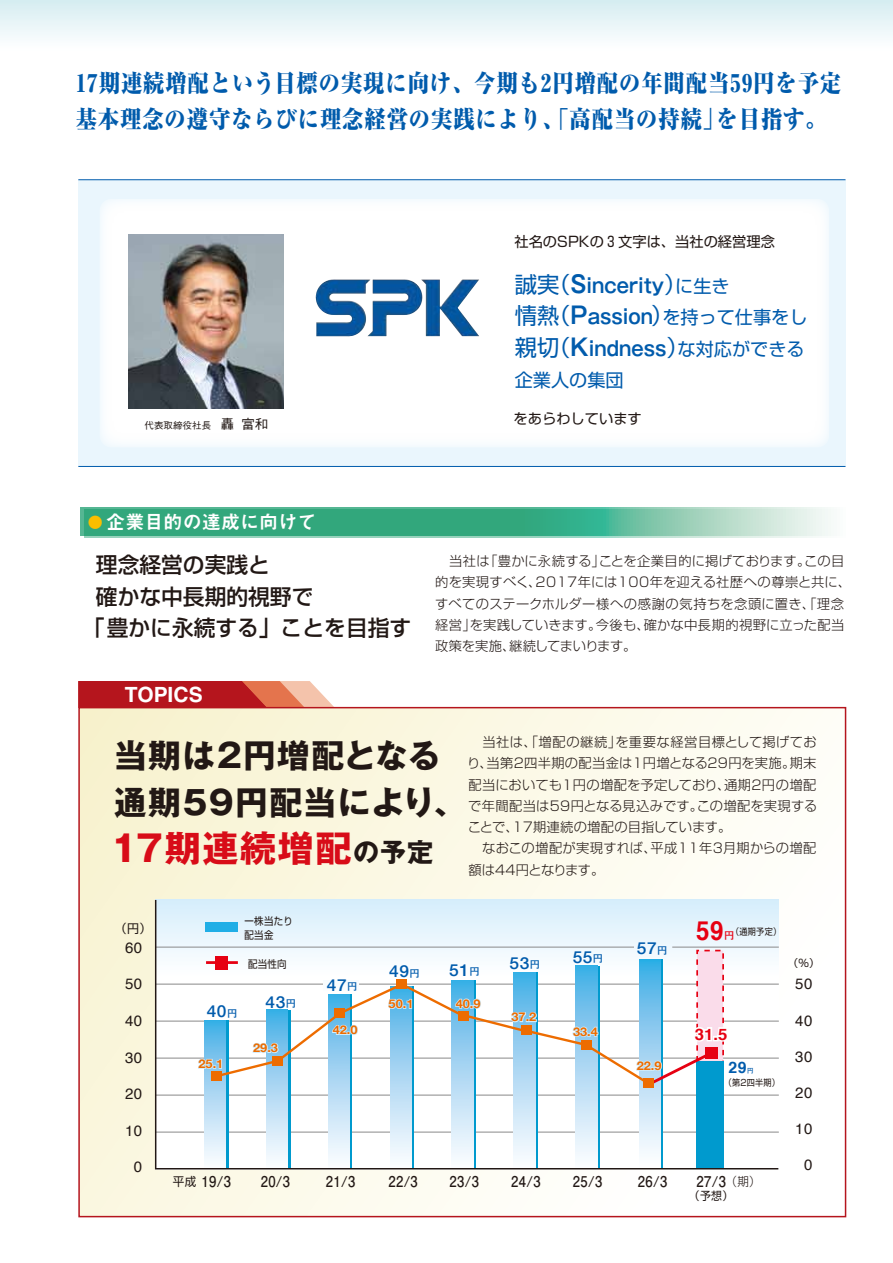
<style>
.page{position:relative;width:893px;height:1263px;background:#fff}
.page>*{position:absolute;margin:0;border:0;box-sizing:border-box;transform-origin:0 0}
.t1{font:700 36.15px "Gothic MB101 Pro";letter-spacing:.04em;color:#d80c18}
.t2{font:700 32.85px/47.2px "Gothic MB101 Pro";letter-spacing:.04em;color:#221815}
.t3{font:700 26.4px "Helvetica";color:#e60012;scale:.91 1}
.t4{font:800 expanded 24px/36px "Ryumin Pro";letter-spacing:.04em;color:#005bac;scale:.89 1}
.t5{font:500 21.75px "Shin Go Pro";color:#221815}
.t6{font:21px "Midashi Go MB31";color:#fff}
.t7{font:700 19.95px "Gothic MB101 Pro De";color:#005bac;scale:.9 1}
.t8{font:19.2px "Midashi Go Pro MB31";color:#fff}
.t9{font:18.15px "Shin Go";color:#005bac}
.t10{font:500 16.5px "Helvetica Neue";letter-spacing:.03em;color:#005bac;scale:1.05 1}
.t11{font:700 15.75px "Helvetica";color:#e60012;scale:1.06 1}
.t12{font:700 15.75px "Helvetica";color:#005bac}
.t13{font:15px "Helvetica";letter-spacing:.03em;color:#221815}
.t14{font:700 14.85px "Futo Go B101 Pro";letter-spacing:.03em;color:#221815;scale:.88 1}
.t15{font:14.25px "Shin Go";color:#221815}
.t16{font:300 13.35px/21.3px "Shin Go Pro";letter-spacing:.02em;color:#221815}
.t17{font:700 12px "Helvetica Neue";color:#ed6c00;scale:1.06 1}
.t18{font:12px "Shin Go";color:#221815}
.t19{font:11.25px "Shin Go";color:#221815}
.t20{font:10.5px/13.5px "Shin Go";letter-spacing:.03em;color:#221815;scale:.9 1}
.t21{font:10.5px "Shin Go";letter-spacing:.03em;color:#221815}
.t22{font:700 9.75px "Futo Go B101 Pro";color:#e60012;scale:1.05 1}
.t23{font:500 9.45px "Gothic BBB";color:#221815}
.t24{font:9px "Shin Go";letter-spacing:.03em;color:#221815;scale:.9 1}
.t25{font:700 6.45px "Futo Go B101 Pro";color:#005bac}
.s1{font-size:13.35px}
.s2{font-family:"Shin Go";font-weight:400;font-size:22.35px}
.s3{font-size:23.4px}
.s4{font-family:"Shin Go";font-weight:400;font-size:18.15px}
.s5{font-size:22.35px}
.s6{font-family:"Gothic MB101 Pro De";font-weight:700;font-size:23.4px}
.s7{font-family:"Gothic MB101 Pro De";font-weight:700;font-size:19.95px}
.s8{font-size:15px;color:#fabe00}
.s9{font-size:25.95px;color:#221815}
.s10{font-family:"Futo Go B101 Pro";font-weight:700;font-size:9.75px}
.s11{font-family:"Shin Go";font-weight:400;font-size:12px}
.s12{font-family:"Shin Go";font-weight:300;font-size:12px}
</style>
<div class="page">
<div style="left:0;top:0;width:893px;height:52px;background:linear-gradient(to bottom,#d6ecf1,#fff)"></div>
<div style="left:79px;top:708px;width:766px;height:508px;background:linear-gradient(to right,#f8f3d3,#fffffd)"></div>
<svg style="left:78px;top:681px;width:257px;height:27px;background:#c6413e"></svg>
<div style="left:78px;top:180px;width:767px;height:285px;background:#eaf6fd"></div>
<hr style="left:78px;top:466px;width:767px;height:1px;background:#005bac">
<hr style="left:78px;top:179px;width:767px;height:1px;background:#005bac">
<div style="left:100px;top:199px;width:729px;height:248px;background:#fff;border-radius:12px"></div>
<img style="left:367px;top:279px;width:56px;height:57px">
<img style="left:129px;top:235px;width:155px;height:173px">
<svg style="left:84px;top:536px;width:729px;height:2px"></svg>
<svg style="left:80px;top:507px;width:751px;height:29px;background:#58b795"></svg>
<svg style="left:154px;top:898px;width:626px;height:272px"></svg>
<svg style="left:197px;top:981px;width:534px;height:107px"></svg>
<div style="left:324px;top:981px;width:34px;height:9px;background:#f9fdff"></div>
<h3 class="t4" style="left:76px;top:63px;width:862px">17期連続増配という目標の実現に向け、今期も2円増配の年間配当59円を予定基本理念の遵守ならびに理念経営の実践により、「高配当の持続」を目指す。</h3>
<p class="t23" style="left:145px;top:420px;width:125px">代表取締役社長　<span class="s1">轟 富和</span></p>
<p class="t15" style="left:514px;top:232px;width:262px">社名のSPKの３文字は、当社の経営理念</p>
<h3 class="t7" style="left:515px;top:269px;width:240px"><span class="s2">誠実（</span><span class="s3">S</span>incerity<span class="s2">）</span><span class="s4">に生き</span></h3>
<h3 class="t9" style="left:515px;top:305px;width:294px"><span class="s5">情熱（</span><span class="s6">P</span><span class="s7">assion</span><span class="s5">）</span>を持って仕事をし</h3>
<h3 class="t7" style="left:515px;top:332px;width:324px"><span class="s2">親切（</span><span class="s3">K</span>indness<span class="s2">）</span><span class="s4">な対応ができる</span></h3>
<h3 class="t9" style="left:515px;top:368px;width:110px">企業人の集団</h3>
<p class="t15" style="left:514px;top:409px;width:130px">をあらわしています</p>
<h3 class="t8" style="left:88px;top:507px;width:230px"><span class="s8">●</span> 企業目的の達成に向けて</h3>
<h3 class="t5" style="left:96px;top:547px;width:175px">理念経営の実践と</h3>
<h3 class="t5" style="left:96px;top:579px;width:219px">確かな中長期的視野で</h3>
<h3 class="t5" style="left:83px;top:610px;width:330px">「豊かに永続する」ことを目指す</h3>
<h3 class="t6" style="left:125px;top:682px;width:79px">TOPICS</h3>
<p class="t16" style="left:435px;top:549px;width:418px">　当社は「豊かに永続する」ことを企業目的に掲げております。この目的を実現すべく、2017年には100年を迎える社歴への尊崇と共に、すべてのステークホルダー様への感謝の気持ちを念頭に置き、「理念経営」を実践していきます。今後も、確かな中長期的視野に立った配当政策を実施、継続してまいります。</p>
<h2 class="t2" style="left:114px;top:728px;width:354px">当期は2円増配となる通期59円配当により、</h2>
<h1 class="t1" style="left:110px;top:818px;width:324px">17期連続増配<span class="s9">の予定</span></h1>
<p class="t16" style="left:467px;top:730px;width:351px">　当社は、「増配の継続」を重要な経営目標として掲げており、当第2四半期の配当金は1円増となる29円を実施。期末配当においても1円の増配を予定しており、通期2円の増配で年間配当は59円となる見込みです。この増配を実現することで、17期連続の増配の目指しています。<br>　なおこの増配が実現すれば、平成11年3月期からの増配額は44円となります。</p>
<p class="t18" style="left:115px;top:921px;width:38px">（円）</p>
<p class="t13" style="left:125px;top:936px;width:19px">60</p>
<p class="t13" style="left:125px;top:972px;width:19px">50</p>
<p class="t13" style="left:125px;top:1009px;width:19px">40</p>
<p class="t13" style="left:125px;top:1046px;width:19px">30</p>
<p class="t13" style="left:125px;top:1082px;width:19px">20</p>
<p class="t13" style="left:125px;top:1119px;width:19px">10</p>
<p class="t13" style="left:134px;top:1155px;width:10px">0</p>
<p class="t20" style="left:245px;top:914px;width:55px">一株当たり配当金</p>
<p class="t20" style="left:248px;top:957px;width:44px">配当性向</p>
<p class="t10" style="left:207px;top:998px;width:31px">40<span class="s10">円</span></p>
<p class="t17" style="left:198px;top:1053px;width:25px">25.1</p>
<p class="t10" style="left:266px;top:988px;width:31px">43<span class="s10">円</span></p>
<p class="t17" style="left:253px;top:1037px;width:25px">29.3</p>
<p class="t10" style="left:327px;top:972px;width:31px">47<span class="s10">円</span></p>
<p class="t17" style="left:333px;top:1019px;width:25px">42.0</p>
<p class="t10" style="left:389px;top:958px;width:31px">49<span class="s10">円</span></p>
<p class="t10" style="left:449px;top:957px;width:31px">51<span class="s10">円</span></p>
<p class="t17" style="left:389px;top:993px;width:25px">50.1</p>
<p class="t17" style="left:456px;top:993px;width:25px">40.9</p>
<p class="t10" style="left:510px;top:950px;width:31px">53<span class="s10">円</span></p>
<p class="t17" style="left:512px;top:1006px;width:25px">37.2</p>
<p class="t10" style="left:573px;top:944px;width:31px">55<span class="s10">円</span></p>
<p class="t17" style="left:573px;top:1021px;width:25px">33.4</p>
<p class="t10" style="left:637px;top:935px;width:31px">57<span class="s10">円</span></p>
<h3 class="t3" style="left:696px;top:910px;width:32px">59</h3>
<p class="t22" style="left:724px;top:928px;width:11px">円</p>
<p class="t24" style="left:731px;top:925px;width:57px">（通期予定）</p>
<p class="t17" style="left:637px;top:1055px;width:25px">22.9</p>
<p class="t11" style="left:695px;top:1021px;width:32px">31.5</p>
<p class="t12" style="left:729px;top:1055px;width:19px">29</p>
<p class="t25" style="left:747px;top:1065px;width:8px">円</p>
<p class="t24" style="left:724px;top:1076px;width:64px">（第2四半期）</p>
<p class="t14" style="left:173px;top:1169px;width:68px"><span class="s11">平成</span> 19/3</p>
<p class="t14" style="left:261px;top:1169px;width:35px">20/3</p>
<p class="t14" style="left:326px;top:1169px;width:35px">21/3</p>
<p class="t14" style="left:388px;top:1169px;width:35px">22/3</p>
<p class="t14" style="left:450px;top:1169px;width:35px">23/3</p>
<p class="t14" style="left:511px;top:1169px;width:35px">24/3</p>
<p class="t14" style="left:573px;top:1169px;width:35px">25/3</p>
<p class="t14" style="left:638px;top:1169px;width:35px">26/3</p>
<p class="t14" style="left:697px;top:1169px;width:74px">27/3 <span class="s12">（期）</span></p>
<p class="t19" style="left:689px;top:1188px;width:46px">（予想）</p>
<p class="t21" style="left:788px;top:956px;width:34px">（%）</p>
<p class="t13" style="left:795px;top:972px;width:19px">50</p>
<p class="t13" style="left:795px;top:1009px;width:19px">40</p>
<p class="t13" style="left:795px;top:1045px;width:19px">30</p>
<p class="t13" style="left:795px;top:1081px;width:19px">20</p>
<p class="t13" style="left:795px;top:1117px;width:19px">10</p>
<p class="t13" style="left:804px;top:1153px;width:10px">0</p>
</div>
